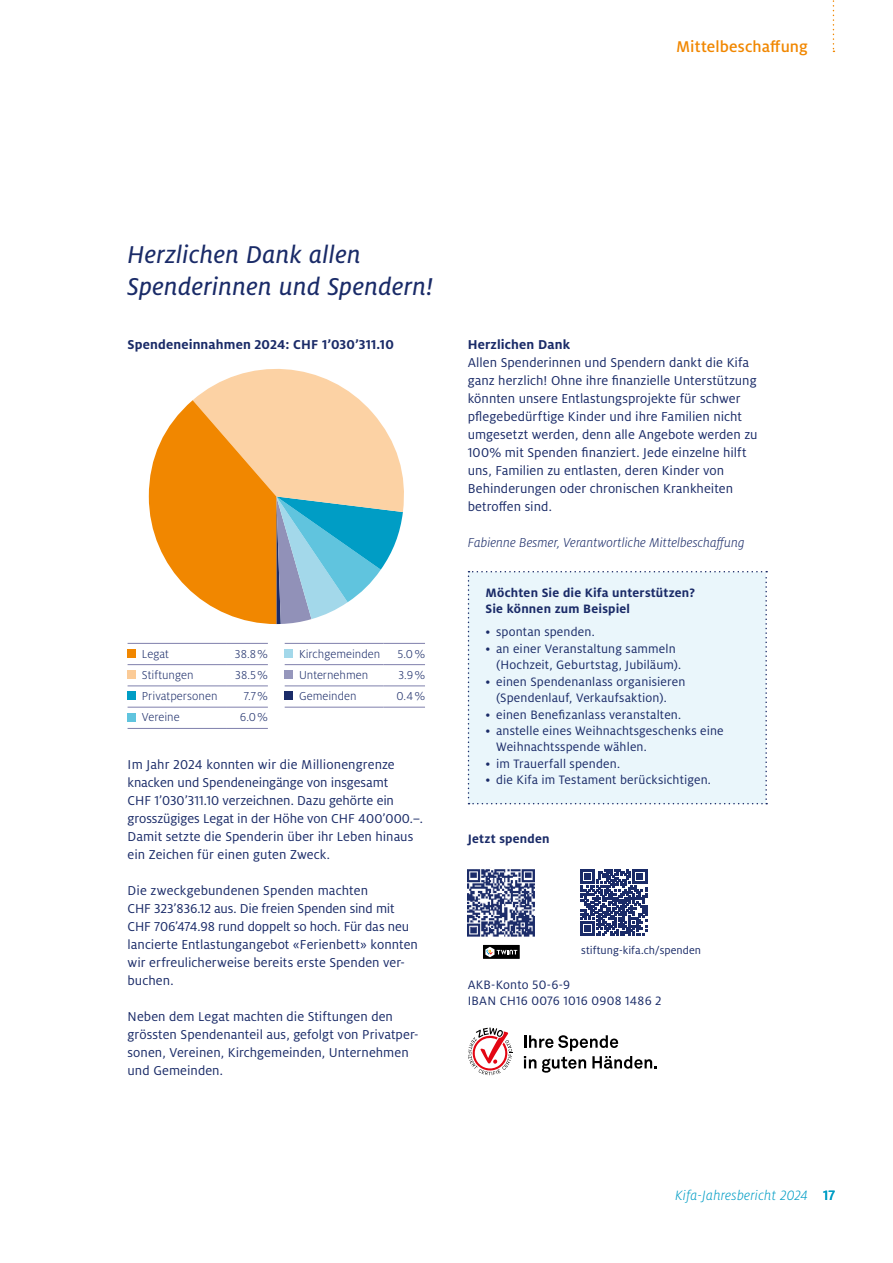
<style>
.page{position:relative;width:893px;height:1263px;background:#fff}
.page>*{position:absolute;margin:0;border:0;box-sizing:border-box;transform-origin:0 0}
.t1{font:27px/31.5px "Milo Pro Text Ita";letter-spacing:.01em;color:#1a2b68}
.t2{font:500 17.25px "Milo Pro";letter-spacing:.005em;color:#f18700}
.t3{font:italic 300 15px "Milo Pro";letter-spacing:.015em;color:#009dc5}
.t4{font:14.25px/18px "Milo Pro";color:#1a2b68}
.t5{font:700 14.25px "Milo Pro";letter-spacing:.01em;color:#1a2b68}
.t6{font:italic 300 14.25px "Milo Pro";color:#1a2b68}
.t7{font:13.5px/16.5px "Milo Pro";letter-spacing:.01em;color:#1a2b68}
.t8{font:700 13.5px/16.5px "Milo Pro";letter-spacing:.015em;color:#1a2b68}
.t9{font:300 12.75px "Milo Pro";color:#1a2b68}
.t10{font:12px "Milo Pro";letter-spacing:.005em;color:#1a2b68}
.s1{font-weight:500;font-style:normal}
</style>
<div class="page">
<svg style="left:149px;top:369px;width:255px;height:255px"></svg>
<svg style="left:833px;top:0;width:1px;height:52px"></svg>
<div style="left:468px;top:571px;width:299px;height:233px;background:#eaf6fb"></div>
<div style="left:483px;top:945px;width:37px;height:14px;background:#000"></div>
<svg style="left:485px;top:947px;width:32px;height:10px"></svg>
<svg style="left:581px;top:869px;width:66px;height:67px"></svg>
<img style="left:468px;top:869px;width:67px;height:68px">
<svg style="left:468px;top:1027px;width:44px;height:48px"></svg>
<svg style="left:524px;top:1035px;width:133px;height:38px"></svg>
<hr style="left:128px;top:643px;width:98px;height:1px;background:#7f80ac">
<hr style="left:128px;top:664px;width:98px;height:1px;background:#7f80ac">
<hr style="left:128px;top:686px;width:98px;height:1px;background:#7f80ac">
<hr style="left:128px;top:707px;width:98px;height:1px;background:#7f80ac">
<hr style="left:128px;top:728px;width:98px;height:1px;background:#7f80ac">
<hr style="left:226px;top:643px;width:42px;height:1px;background:#7f80ac">
<hr style="left:226px;top:664px;width:42px;height:1px;background:#7f80ac">
<hr style="left:226px;top:686px;width:42px;height:1px;background:#7f80ac">
<hr style="left:226px;top:707px;width:42px;height:1px;background:#7f80ac">
<hr style="left:226px;top:728px;width:42px;height:1px;background:#7f80ac">
<div style="left:128px;top:649px;width:8px;height:8px;background:#f18700"></div>
<div style="left:128px;top:670px;width:8px;height:9px;background:#fbcb97"></div>
<div style="left:128px;top:691px;width:8px;height:9px;background:#009dc5"></div>
<div style="left:128px;top:713px;width:8px;height:8px;background:#60c4de"></div>
<hr style="left:285px;top:643px;width:98px;height:1px;background:#7f80ac">
<hr style="left:285px;top:664px;width:98px;height:1px;background:#7f80ac">
<hr style="left:285px;top:686px;width:98px;height:1px;background:#7f80ac">
<hr style="left:285px;top:707px;width:98px;height:1px;background:#7f80ac">
<hr style="left:383px;top:643px;width:42px;height:1px;background:#7f80ac">
<hr style="left:383px;top:664px;width:42px;height:1px;background:#7f80ac">
<hr style="left:383px;top:686px;width:42px;height:1px;background:#7f80ac">
<hr style="left:383px;top:707px;width:42px;height:1px;background:#7f80ac">
<div style="left:285px;top:649px;width:8px;height:8px;background:#a3d8ea"></div>
<div style="left:285px;top:670px;width:8px;height:9px;background:#9697bc"></div>
<div style="left:285px;top:691px;width:8px;height:9px;background:#1a2b68"></div>
<p class="t2" style="left:676px;top:37px;width:133px">Mittelbeschaffung</p>
<h1 class="t1" style="left:128px;top:239px;width:307px">Herzlichen Dank allen<br>Spenderinnen und Spendern!</h1>
<p class="t5" style="left:128px;top:337px;width:268px">Spendeneinnahmen 2024: CHF 1’030’311.10</p>
<p class="t9" style="left:142px;top:646px;width:29px">Legat</p>
<p class="t9" style="left:235px;top:646px;width:34px">38.8%</p>
<p class="t9" style="left:142px;top:668px;width:53px">Stiftungen</p>
<p class="t9" style="left:235px;top:668px;width:34px">38.5%</p>
<p class="t9" style="left:142px;top:689px;width:77px">Privatpersonen</p>
<p class="t9" style="left:244px;top:689px;width:26px">7.7%</p>
<p class="t9" style="left:142px;top:710px;width:39px">Vereine</p>
<p class="t9" style="left:240px;top:710px;width:30px">6.0%</p>
<p class="t9" style="left:299px;top:646px;width:83px">Kirchgemeinden</p>
<p class="t9" style="left:398px;top:646px;width:29px">5.0%</p>
<p class="t9" style="left:299px;top:668px;width:71px">Unternehmen</p>
<p class="t9" style="left:398px;top:668px;width:28px">3.9%</p>
<p class="t9" style="left:299px;top:689px;width:59px">Gemeinden</p>
<p class="t9" style="left:396px;top:689px;width:30px">0.4%</p>
<p class="t4" style="left:128px;top:756px;width:297px">Im Jahr 2024 konnten wir die Millionengrenze knacken und Spendeneingänge von insgesamt<br>CHF 1’030’311.10 verzeichnen. Dazu gehörte ein grosszügiges Legat in der Höhe von CHF 400’000.–.<br>Damit setzte die Spenderin über ihr Leben hinaus ein Zeichen für einen guten Zweck.</p>
<p class="t4" style="left:128px;top:882px;width:292px">Die zweckgebundenen Spenden machten<br>CHF 323’836.12 aus. Die freien Spenden sind mit CHF 706’474.98 rund doppelt so hoch. Für das neu lancierte Entlastungangebot «Ferienbett» konnten wir erfreulicherweise bereits erste Spenden ver&shy;buchen.</p>
<p class="t4" style="left:128px;top:1008px;width:292px">Neben dem Legat machten die Stiftungen den grössten Spendenanteil aus, gefolgt von Privatper&shy;sonen, Vereinen, Kirchgemeinden, Unternehmen und Gemeinden.</p>
<p class="t5" style="left:468px;top:337px;width:104px">Herzlichen Dank</p>
<p class="t4" style="left:468px;top:354px;width:291px">Allen Spenderinnen und Spendern dankt die Kifa ganz herzlich! Ohne ihre finanzielle Unterstützung könnten unsere Entlastungsprojekte für schwer pflegebedürftige Kinder und ihre Familien nicht umgesetzt werden, denn alle Angebote werden zu 100% mit Spenden finanziert. Jede einzelne hilft uns, Familien zu entlasten, deren Kinder von Behinderungen oder chronischen Krankheiten betroffen sind.</p>
<p class="t6" style="left:468px;top:535px;width:278px">Fabienne Besmer, Verantwortliche Mittelbeschaffung</p>
<p class="t8" style="left:485px;top:584px;width:211px">Möchten Sie die Kifa unterstützen?<br>Sie können zum Beispiel</p>
<p class="t7" style="left:485px;top:624px;width:111px">• spontan spenden.</p>
<p class="t7" style="left:496px;top:640px;width:186px;text-indent:-11px">• an einer Veranstaltung sammeln (Hochzeit, Geburtstag, Jubiläum).</p>
<p class="t7" style="left:485px;top:673px;width:201px;text-align:center">• einen Spendenanlass organisieren (Spendenlauf, Verkaufsaktion).</p>
<p class="t7" style="left:485px;top:706px;width:197px">• einen Benefizanlass veranstalten.</p>
<p class="t7" style="left:496px;top:723px;width:229px;text-indent:-11px">• anstelle eines Weihnachtsgeschenks eine<br>Weihnachtsspende wählen.</p>
<p class="t7" style="left:485px;top:756px;width:136px">• im Trauerfall spenden.</p>
<p class="t7" style="left:485px;top:772px;width:227px">• die Kifa im Testament berücksichtigen.</p>
<p class="t8" style="left:468px;top:830px;width:83px">Jetzt spenden</p>
<p class="t10" style="left:581px;top:944px;width:122px">stiftung-kifa.ch/spenden</p>
<p class="t7" style="left:468px;top:976px;width:195px">AKB-Konto 50-6-9<br>IBAN CH16 0076 1016 0908 1486 2</p>
<p class="t3" style="left:675px;top:1187px;width:162px">Kifa-Jahresbericht 2024 <span class="s1">17</span></p>
</div>
